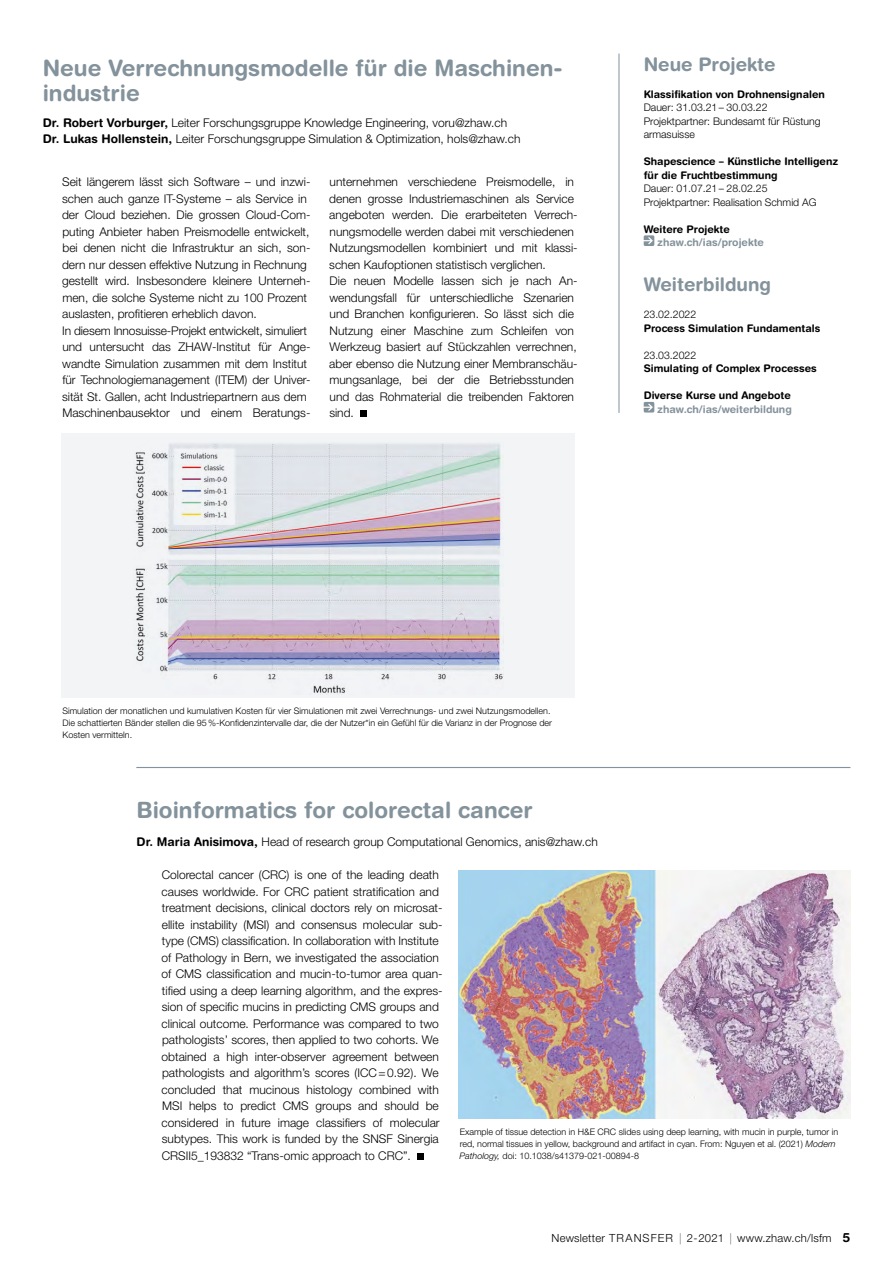
<style>
.page{position:relative;width:893px;height:1263px;background:#fff}
.page>*{position:absolute;margin:0;border:0;box-sizing:border-box;transform-origin:0 0}
.t1{font:700 22.5px/25.5px "Helvetica Rounded LT Std";color:#83929b}
.t2{font:700 18.75px "Helvetica Rounded LT Std";color:#83929b}
.t3{font:300 12px/16.5px "Helvetica Neue LT Std";color:#000}
.t4{font:300 11.25px "Helvetica Neue LT Std";letter-spacing:.02em;color:#000}
.t5{font:700 10.5px/13.5px "Helvetica Rounded LT Std";color:#000}
.t6{font:300 10.5px/13.5px "Helvetica Neue LT Std";color:#000}
.t7{font:700 10.5px "Helvetica Rounded LT Std";color:#83929b}
.t8{font:300 9px/12px "Helvetica Neue LT Std";color:#000}
.s1{font-family:"Helvetica Rounded LT Std";font-weight:700}
.s2{font-style:italic}
.s3{font-family:"Helvetica Rounded LT Std";font-weight:700;font-size:12.75px}
</style>
<div class="page">
<svg style="left:644px;top:235px;width:10px;height:11px"></svg>
<svg style="left:644px;top:402px;width:10px;height:10px"></svg>
<hr style="left:619px;top:54px;width:1px;height:359px;background:#83929b">
<hr style="left:136px;top:767px;width:714px;height:1px;background:#83929b">
<svg style="left:360px;top:411px;width:6px;height:6px"></svg>
<div style="left:417px;top:1153px;width:6px;height:7px;background:#000"></div>
<div style="left:62px;top:434px;width:513px;height:264px;background:#f2f4f6"></div>
<img style="left:135px;top:443px;width:368px;height:250px">
<img style="left:459px;top:870px;width:391px;height:248px">
<h1 class="t1" style="left:43px;top:54px;width:520px">Neue Verrechnungsmodelle für die Maschinen&shy;industrie</h1>
<p class="t3" style="left:43px;top:114px;width:479px"><span class="s1">Dr. Robert Vorburger,</span> Leiter Forschungsgruppe Knowledge Engineering, voru@zhaw.ch<br><span class="s1">Dr. Lukas Hollenstein,</span> Leiter Forschungsgruppe Simulation &amp; Optimization, hols@zhaw.ch</p>
<p class="t3" style="left:62px;top:173px;width:250px">Seit längerem lässt sich Software – und inzwi&shy;schen auch ganze IT-Systeme – als Service in der Cloud beziehen. Die grossen Cloud-Com&shy;puting Anbieter haben Preismodelle entwickelt, bei denen nicht die Infrastruktur an sich, son&shy;dern nur dessen effektive Nutzung in Rechnung gestellt wird. Insbesondere kleinere Unterneh&shy;men, die solche Systeme nicht zu 100 Prozent auslasten, profitieren erheblich davon.<br>In diesem Innosuisse-Projekt entwickelt, simuliert und untersucht das ZHAW-Institut für Ange&shy;wandte Simulation zusammen mit dem Institut für Technologiemanagement (ITEM) der Univer&shy;sität St. Gallen, acht Industriepartnern aus dem Maschinenbausektor und einem Beratungs-</p>
<p class="t3" style="left:329px;top:173px;width:250px">unternehmen verschiedene Preismodelle, in denen grosse Industriemaschinen als Service angeboten werden. Die erarbeiteten Verrech&shy;nungsmodelle werden dabei mit verschiedenen Nutzungsmodellen kombiniert und mit klassi&shy;schen Kaufoptionen statistisch verglichen.<br>Die neuen Modelle lassen sich je nach An&shy;wendungsfall für unterschiedliche Szenarien und Branchen konfigurieren. So lässt sich die Nutzung einer Maschine zum Schleifen von Werkzeug basiert auf Stückzahlen verrechnen, aber ebenso die Nutzung einer Membranschäu&shy;mungsanlage, bei der die Betriebsstunden und das Rohmaterial die treibenden Faktoren sind.</p>
<h2 class="t2" style="left:644px;top:52px;width:133px">Neue Projekte</h2>
<p class="t5" style="left:644px;top:87px;width:183px">Klassifikation von Drohnensignalen</p>
<p class="t6" style="left:644px;top:100px;width:178px">Dauer: 31.03.21– 30.03.22<br>Projektpartner: Bundesamt für Rüstung armasuisse</p>
<p class="t5" style="left:644px;top:154px;width:196px">Shapescience – Künstliche Intelligenz für die Fruchtbestimmung</p>
<p class="t6" style="left:644px;top:181px;width:174px">Dauer: 01.07.21– 28.02.25<br>Projektpartner: Realisation Schmid AG</p>
<p class="t5" style="left:644px;top:222px;width:88px">Weitere Projekte</p>
<p class="t7" style="left:657px;top:236px;width:108px">zhaw.ch/ias/projekte</p>
<h2 class="t2" style="left:644px;top:273px;width:129px">Weiterbildung</h2>
<p class="t6" style="left:644px;top:307px;width:54px">23.02.2022</p>
<p class="t5" style="left:644px;top:321px;width:178px">Process Simulation Fundamentals</p>
<p class="t6" style="left:644px;top:348px;width:54px">23.03.2022</p>
<p class="t5" style="left:644px;top:361px;width:175px">Simulating of Complex Processes</p>
<p class="t5" style="left:644px;top:388px;width:149px">Diverse Kurse und Angebote</p>
<p class="t7" style="left:657px;top:402px;width:136px">zhaw.ch/ias/weiterbildung</p>
<p class="t8" style="left:62px;top:705px;width:491px">Simulation der monatlichen und kumulativen Kosten für vier Simulationen mit zwei Verrechnungs- und zwei Nutzungsmodellen.<br>Die schattierten Bänder stellen die 95%-Konfidenzintervalle dar, die der Nutzer*in ein Gefühl für die Varianz in der Prognose der<br>Kosten vermitteln.</p>
<h1 class="t1" style="left:136px;top:797px;width:398px">Bioinformatics for colorectal cancer</h1>
<p class="t3" style="left:137px;top:833px;width:463px"><span class="s1">Dr. Maria Anisimova,</span> Head of research group Computational Genomics, anis@zhaw.ch</p>
<p class="t3" style="left:162px;top:866px;width:283px">Colorectal cancer (CRC) is one of the leading death causes worldwide. For CRC patient stratification and treatment decisions, clinical doctors rely on microsat&shy;ellite instability (MSI) and consensus molecular sub&shy;type (CMS) classification. In collaboration with Institute of Pathology in Bern, we investigated the association of CMS classification and mucin-to-tumor area quan&shy;tified using a deep learning algorithm, and the expres&shy;sion of specific mucins in predicting CMS groups and clinical outcome. Performance was compared to two pathologists’ scores, then applied to two cohorts. We obtained a high inter-observer agreement between pathologists and algorithm’s scores (ICC=0.92). We concluded that mucinous histology combined with MSI helps to predict CMS groups and should be considered in future image classifiers of molecular subtypes. This work is funded by the SNSF Sinergia CRSII5_193832 “Trans-omic approach to CRC”.</p>
<p class="t8" style="left:460px;top:1126px;width:380px">Example of tissue detection in H&amp;E CRC slides using deep learning, with mucin in purple, tumor in red, normal tissues in yellow, background and artifact in cyan. From: Nguyen et al. (2021) <span class="s2">Modern<br>Pathology,</span> doi: 10.1038/s41379-021-00894-8</p>
<p class="t4" style="left:551px;top:1231px;width:300px">Newsletter TRANSFER | 2-2021 | www.zhaw.ch/lsfm <span class="s3">5</span></p>
</div>
